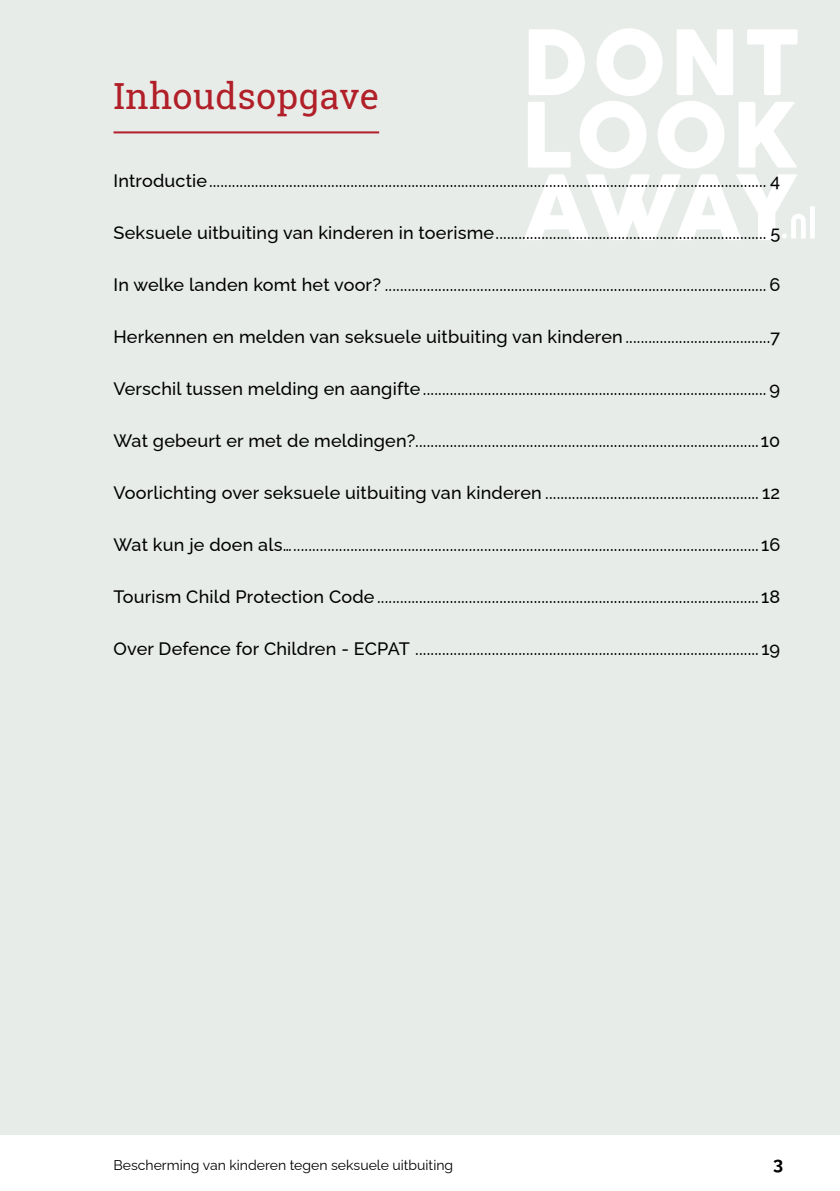
<style>
.page{position:relative;width:840px;height:1191px;background:#fff}
.page>*{position:absolute;margin:0;border:0;box-sizing:border-box;transform-origin:0 0}
.t1{font:36px "Roboto Slab";letter-spacing:.01em;color:#b11f28}
.t2{font:500 18px "Raleway";letter-spacing:.01em;color:#000}
.t3{font:700 18px "Raleway";color:#000}
.t4{font:14px "Raleway";color:#000}
</style>
<div class="page">
<div style="left:0;top:0;width:839px;height:1134px;background:#e8ece9"></div>
<svg style="left:524px;top:28px;width:290px;height:212px"></svg>
<hr style="left:113px;top:131px;width:266px;height:2px;background:#b11f28">
<h1 class="t1" style="left:113px;top:71px;width:267px">Inhoudsopgave</h1>
<p class="t2" style="left:113px;top:166px;width:668px">Introductie.................................................................................................................................................. 4</p>
<p class="t2" style="left:113px;top:218px;width:667px">Seksuele uitbuiting van kinderen in toerisme....................................................................... 5</p>
<p class="t2" style="left:113px;top:270px;width:667px">In welke landen komt het voor? .................................................................................................... 6</p>
<p class="t2" style="left:113px;top:322px;width:668px">Herkennen en melden van seksuele uitbuiting van kinderen......................................7</p>
<p class="t2" style="left:113px;top:374px;width:668px">Verschil tussen melding en aangifte.......................................................................................... 9</p>
<p class="t2" style="left:113px;top:426px;width:668px">Wat gebeurt er met de meldingen?..........................................................................................10</p>
<p class="t2" style="left:113px;top:478px;width:668px">Voorlichting over seksuele uitbuiting van kinderen ........................................................ 12</p>
<p class="t2" style="left:113px;top:530px;width:668px">Wat kun je doen als…..........................................................................................................................16</p>
<p class="t2" style="left:113px;top:582px;width:668px">Tourism Child Protection Code.................................................................................................... 18</p>
<p class="t2" style="left:113px;top:634px;width:668px">Over Defence for Children - ECPAT .......................................................................................... 19</p>
<p class="t4" style="left:113px;top:1154px;width:341px">Bescherming van kinderen tegen seksuele uitbuiting</p>
<p class="t3" style="left:772px;top:1149px;width:12px">3</p>
</div>
